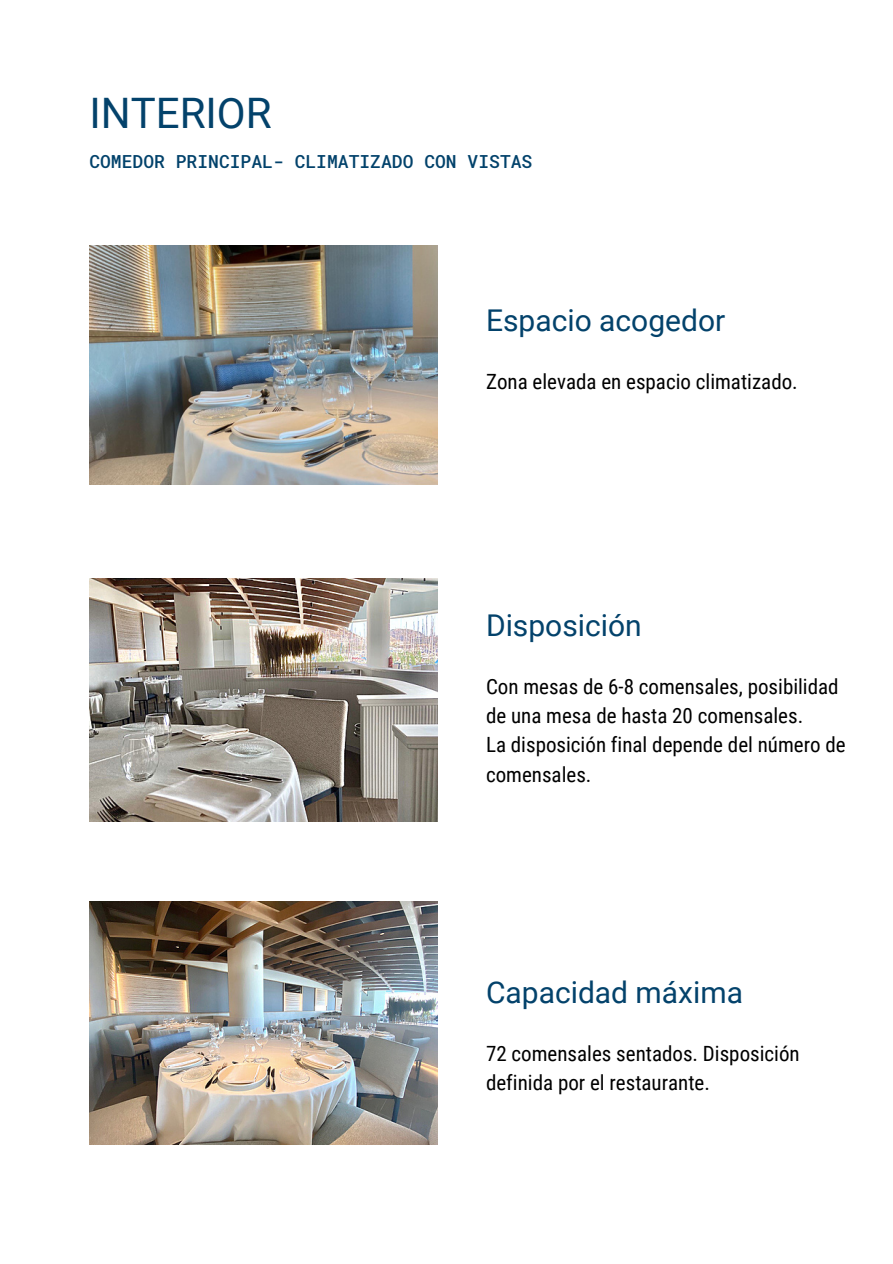
<style>
.page{position:relative;width:893px;height:1264px;background:#fff}
.page>*{position:absolute;margin:0;border:0;box-sizing:border-box;transform-origin:0 0}
.t1{font:42px "Roboto";color:#03426b}
.t2{font:30px "Roboto";color:#03426b}
.t3{font:21px/29.2px "Roboto Condensed";color:#000}
.t4{font:500 18px "Roboto Mono";color:#02426b}
</style>
<div class="page">
<img style="left:89px;top:245px;width:348px;height:240px">
<img style="left:89px;top:578px;width:348px;height:243px">
<img style="left:89px;top:901px;width:348px;height:243px">
<h1 class="t1" style="left:89px;top:89px;width:184px">INTERIOR</h1>
<p class="t4" style="left:89px;top:149px;width:444px">COMEDOR PRINCIPAL- CLIMATIZADO CON VISTAS</p>
<p class="t2" style="left:486px;top:303px;width:241px">Espacio acogedor</p>
<h2 class="t3" style="left:486px;top:367px;width:313px">Zona elevada en espacio climatizado.</h2>
<h3 class="t2" style="left:486px;top:608px;width:157px">Disposición</h3>
<p class="t3" style="left:486px;top:672px;width:361px">Con mesas de 6-8 comensales, posibilidad de una mesa de hasta 20 comensales.<br>La disposición final depende del número de comensales.</p>
<h2 class="t2" style="left:486px;top:975px;width:258px">Capacidad máxima</h2>
<h3 class="t3" style="left:486px;top:1039px;width:315px">72 comensales sentados. Disposición definida por el restaurante.</h3>
</div>
